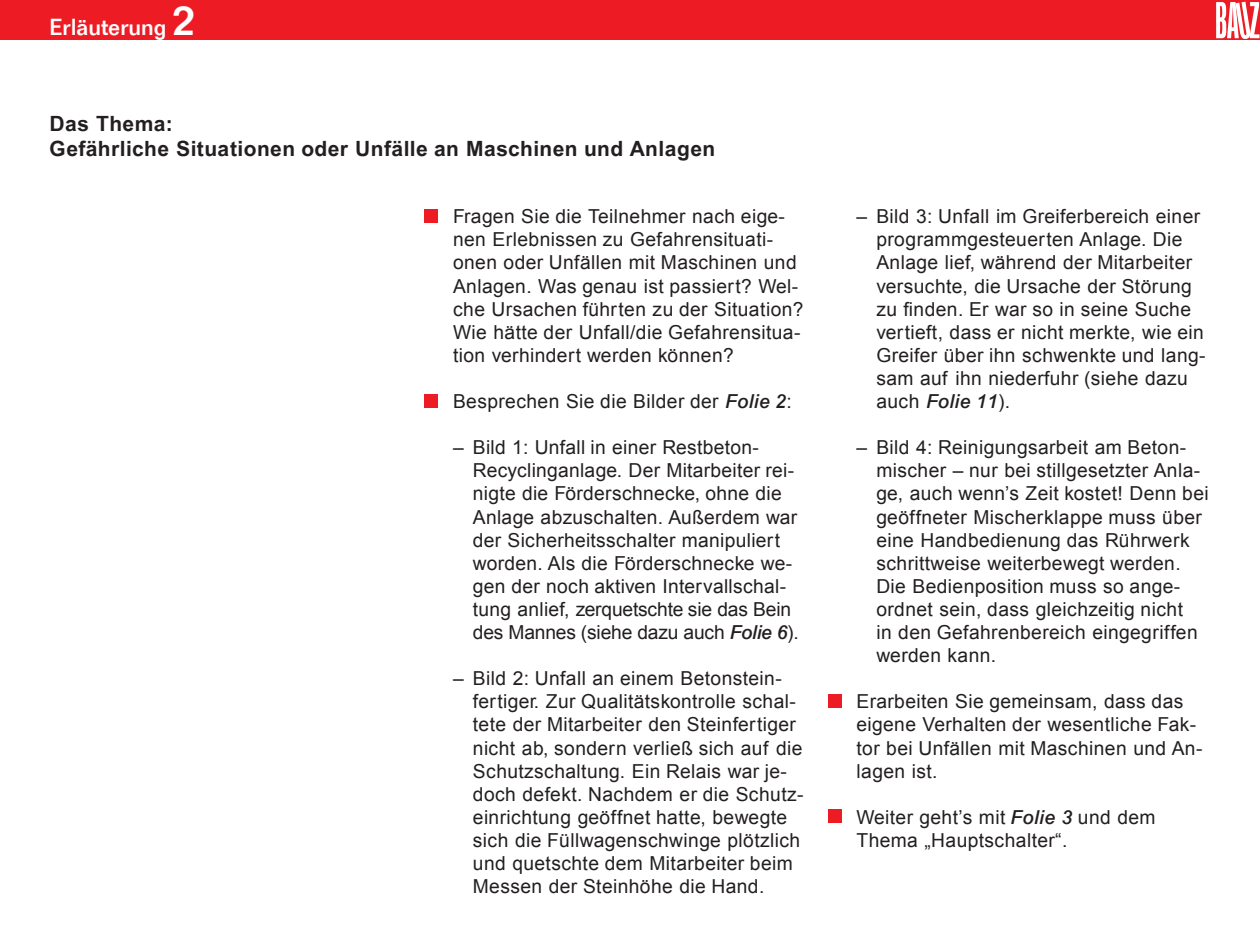
<style>
.page{position:relative;width:1260px;height:945px;background:#fff}
.page>*{position:absolute;margin:0;border:0;box-sizing:border-box;transform-origin:0 0}
.t1{font:500 22.75px "Folio";color:#fff}
.t2{font:700 21px/25.2px "Arial";letter-spacing:.02em;color:#231f20}
.t3{font:19.25px/23.1px "Arial";letter-spacing:.02em;color:#231f20}
.s1{font-size:42px}
.s2{font-weight:500;font-style:italic}
</style>
<div class="page">
<div style="left:0;top:0;width:1260px;height:40px;background:#ed1c24"></div>
<svg style="left:1216px;top:2px;width:44px;height:37px"></svg>
<div style="left:424px;top:209px;width:14px;height:14px;background:#ed1c24"></div>
<div style="left:424px;top:394px;width:14px;height:14px;background:#ed1c24"></div>
<div style="left:828px;top:809px;width:14px;height:14px;background:#ed1c24"></div>
<div style="left:828px;top:694px;width:14px;height:14px;background:#ed1c24"></div>
<p class="t1" style="left:50px;top:18px;width:147px">Erläuterung <span class="s1">2</span></p>
<p class="t2" style="left:50px;top:113px;width:667px">Das Thema:<br>Gefährliche Situationen oder Unfälle an Maschinen und Anlagen</p>
<p class="t3" style="left:453px;top:207px;width:352px">Fragen Sie die Teilnehmer nach eige&shy;nen Erlebnissen zu Gefahrensituati&shy;onen oder Unfällen mit Maschinen und Anlagen. Was genau ist passiert? Wel&shy;che Ursachen führten zu der Situation?<br>Wie hätte der Unfall/die Gefahrensitua&shy;tion verhindert werden können?</p>
<p class="t3" style="left:453px;top:391px;width:340px">Besprechen Sie die Bilder der <span class="s2">Folie 2</span>:</p>
<p class="t3" style="left:473px;top:438px;width:327px;text-indent:-20px">– Bild 1: Unfall in einer Restbeton-Recyclinganlage. Der Mitarbeiter rei&shy;nigte die Förderschnecke, ohne die Anlage abzuschalten. Außerdem war der Sicherheitsschalter manipuliert worden. Als die Förderschnecke we&shy;gen der noch aktiven Intervallschal&shy;tung anlief, zerquetschte sie das Bein des Mannes (siehe dazu auch <span class="s2">Folie 6</span>).</p>
<p class="t3" style="left:473px;top:669px;width:332px;text-indent:-20px">– Bild 2: Unfall an einem Betonstein&shy;fertiger. Zur Qualitätskontrolle schal&shy;tete der Mitarbeiter den Steinfertiger nicht ab, sondern verließ sich auf die Schutzschaltung. Ein Relais war je&shy;doch defekt. Nachdem er die Schutz&shy;einrichtung geöffnet hatte, bewegte sich die Füllwagenschwinge plötzlich und quetschte dem Mitarbeiter beim Messen der Steinhöhe die Hand.</p>
<p class="t3" style="left:876px;top:207px;width:331px;text-indent:-20px">– Bild 3: Unfall im Greiferbereich einer programmgesteuerten Anlage. Die Anlage lief, während der Mitarbeiter versuchte, die Ursache der Störung zu finden. Er war so in seine Suche vertieft, dass er nicht merkte, wie ein Greifer über ihn schwenkte und lang&shy;sam auf ihn niederfuhr (siehe dazu auch <span class="s2">Folie 11</span>).</p>
<p class="t3" style="left:876px;top:438px;width:334px;text-indent:-20px">– Bild 4: Reinigungsarbeit am Beton&shy;mischer – nur bei stillgesetzter Anla&shy;ge, auch wenn’s Zeit kostet! Denn bei geöffneter Mischerklappe muss über eine Handbedienung das Rührwerk schrittweise weiterbewegt werden.<br>Die Bedienposition muss so ange&shy;ordnet sein, dass gleichzeitig nicht<br>in den Gefahrenbereich eingegriffen werden kann.</p>
<p class="t3" style="left:857px;top:692px;width:347px">Erarbeiten Sie gemeinsam, dass das eigene Verhalten der wesentliche Fak&shy;tor bei Unfällen mit Maschinen und An&shy;lagen ist.</p>
<p class="t3" style="left:857px;top:807px;width:301px">Weiter geht’s mit <span class="s2">Folie 3</span> und dem<br>Thema „Hauptschalter“.</p>
</div>
